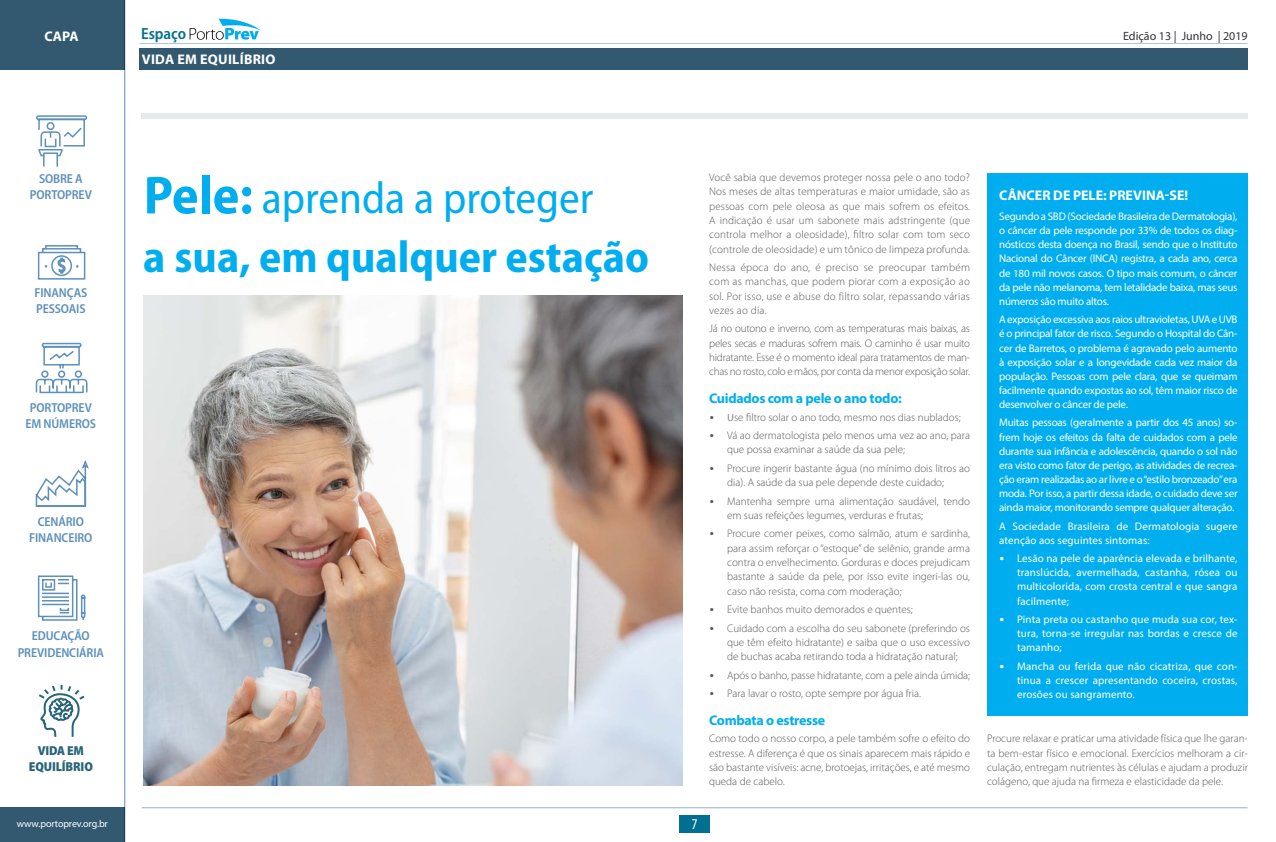
<style>
.page{position:relative;width:1276px;height:842px;background:#fff}
.page>*{position:absolute;margin:0;border:0;box-sizing:border-box;transform-origin:0 0}
.t1{font:700 semi-condensed 45px/59px "Myriad Pro";color:#00aeef}
.t2{font:600 semi-condensed 16.2px "Myriad Pro";color:#006f92}
.t3{font:condensed 15px "Myriad Pro";color:#fff}
.t4{font:700 14px "Myriad Pro";color:#fff}
.t5{font:700 14px "Myriad Pro";letter-spacing:-.02em;color:#00aeef}
.t6{font:600 semi-condensed 13px/16.1px "Myriad Pro";letter-spacing:-.01em;color:#5d90ba}
.t7{font:900 semi-condensed 13px/16.1px "Myriad Pro";letter-spacing:-.01em;color:#296579}
.t8{font:12px "Myriad Pro";color:#333}
.t9{font:300 11px/14.3px "Myriad Pro";color:#58595b;text-align:justify}
.t10{font:11px/14.1px "Myriad Pro";letter-spacing:.005em;color:#fff;text-align:justify}
.t11{font:10px "Myriad Pro";letter-spacing:-.01em;color:#fff}
.s1{font-size:54px}
.s2{font-weight:400}
.s3{font-family:"Calibri"}
</style>
<div class="page">
<hr style="left:140px;top:43px;width:1107px;height:1px;background:#afc6d2">
<hr style="left:142px;top:807px;width:1105px;height:1px;background:#96b3c2">
<div style="left:679px;top:815px;width:31px;height:17px;background:#006f92"></div>
<svg style="left:190px;top:19px;width:71px;height:21px"></svg>
<div style="left:140px;top:48px;width:1107px;height:22px;background:#325970"></div>
<div style="left:141px;top:113px;width:1106px;height:6px;background:#e3eaee"></div>
<svg style="left:124px;top:70px;width:1px;height:737px"></svg>
<div style="left:0;top:0;width:125px;height:70px;background:#325970"></div>
<div style="left:0;top:807px;width:125px;height:35px;background:#325970"></div>
<img style="left:144px;top:295px;width:538px;height:490px">
<div style="left:987px;top:173px;width:261px;height:543px;background:#00aeef"></div>
<svg style="left:36px;top:115px;width:52px;height:52px"></svg>
<svg style="left:37px;top:245px;width:49px;height:35px"></svg>
<svg style="left:35px;top:342px;width:53px;height:52px"></svg>
<svg style="left:35px;top:460px;width:54px;height:47px"></svg>
<svg style="left:39px;top:684px;width:46px;height:53px"></svg>
<svg style="left:37px;top:575px;width:49px;height:46px"></svg>
<p class="t4" style="left:44px;top:27px;width:36px">Capa</p>
<h2 class="t2" style="left:141px;top:23px;width:47px">ESPAÇO</h2>
<p class="t8" style="left:1123px;top:28px;width:126px">Edição 13 | Junho | 2019</p>
<p class="t4" style="left:142px;top:50px;width:18px">VIDA</p>
<p class="t4" style="left:177px;top:50px;width:32px">EM EQUIL</p>
<p class="t4" style="left:240px;top:50px;width:13px">ÍBRIO</p>
<p class="t6" style="left:30px;top:170px;width:63px;text-align:center">SOBRE A<br>PORTOPREV</p>
<p class="t6" style="left:34px;top:284px;width:54px">FINANÇAS<br>PESSOAIS</p>
<p class="t6" style="left:26px;top:399px;width:68px;text-align:center">PORTOP REV<br>EM NÚMEROS</p>
<p class="t6" style="left:29px;top:513px;width:50px;text-indent:9px">CENÁRIO<br>FINANCEI</p>
<p class="t6" style="left:78px;top:529px;width:15px">RO</p>
<p class="t6" style="left:18px;top:628px;width:72px;text-indent:14px">EDUCAÇÃO<br>PREVIDENCI</p>
<p class="t6" style="left:79px;top:644px;width:20px">ÁRIA</p>
<p class="t7" style="left:29px;top:742px;width:65px;text-indent:9px">VIDA EM<br>EQUILÍBRIO</p>
<p class="t11" style="left:17px;top:817px;width:93px">www.portoprev.org.br</p>
<h1 class="t1" style="left:144px;top:167px;width:507px"><span class="s1">Pele:</span> <span class="s2">aprenda a proteger<br></span>a sua, em qualquer estação</h1>
<p class="t9" style="left:709px;top:170px;width:262px">Você sabia que devemos proteger nossa pele o ano todo?<br>Nos meses de altas temperaturas e maior umidade, são as pessoas com pele oleosa as que mais sofrem os efeitos.<br>A indicação é usar um sabonete mais adstringente (que controla melhor a oleosidade), filtro solar com tom seco (controle de oleosidade) e um tônico de limpeza profunda.</p>
<p class="t9" style="left:709px;top:260px;width:262px">Nessa época do ano, é preciso se preocupar também com as manchas, que podem piorar com a exposição ao sol. Por isso, use e abuse do filtro solar, repassando várias vezes ao dia.</p>
<p class="t9" style="left:709px;top:321px;width:262px">Já no outono e inverno, com as temperaturas mais baixas, as peles secas e maduras sofrem mais. O caminho é usar muito hidratante. Esse é o momento ideal para tratamentos de man&shy;chas no rosto, colo e mãos, por conta da menor exposição solar.</p>
<p class="t5" style="left:709px;top:390px;width:194px">Cuidados com a pele o ano todo:</p>
<p class="t9" style="left:709px;top:410px;width:253px"><span class="s3">• U</span>se filtro solar o ano todo, mesmo nos dias nublados;</p>
<p class="t9" style="left:727px;top:428px;width:244px;text-indent:-18px"><span class="s3">•</span> Vá ao dermatologista pelo menos uma vez ao ano, para que possa examinar a saúde da sua pele;</p>
<p class="t9" style="left:727px;top:461px;width:244px;text-indent:-18px"><span class="s3">•</span> Procure ingerir bastante água (no mínimo dois litros ao dia). A saúde da sua pele depende deste cuidado;</p>
<p class="t9" style="left:727px;top:494px;width:244px;text-indent:-18px"><span class="s3">•</span> Mantenha sempre uma alimentação saudável, tendo em suas refeições legumes, verduras e frutas;</p>
<p class="t9" style="left:727px;top:526px;width:244px;text-indent:-18px"><span class="s3">•</span> Procure comer peixes, como salmão, atum e sardinha, para assim reforçar o “estoque” de selênio, grande arma contra o envelhecimento. Gorduras e doces prejudicam bastante a saúde da pele, por isso evite ingeri-las ou, caso não resista, coma com moderação;</p>
<p class="t9" style="left:709px;top:602px;width:205px"><span class="s3">•</span> Evite banhos muito demorados e quentes;</p>
<p class="t9" style="left:727px;top:621px;width:244px;text-indent:-18px"><span class="s3">•</span> Cuidado com a escolha do seu sabonete (preferindo os que têm efeito hidratante) e saiba que o uso excessivo de buchas acaba retirando toda a hidratação natural;</p>
<p class="t9" style="left:709px;top:668px;width:262px"><span class="s3">•</span> Após o banho, passe hidratante, com a pele ainda úmida;</p>
<p class="t9" style="left:709px;top:686px;width:213px"><span class="s3">•</span> Para lavar o rosto, opte sempre por água fria.</p>
<p class="t5" style="left:709px;top:711px;width:118px">Combata o estresse</p>
<p class="t9" style="left:709px;top:731px;width:262px">Como todo o nosso corpo, a pele também sofre o efeito do estresse. A diferença é que os sinais aparecem mais rápido e são bastante visíveis: acne, brotoejas, irritações, e até mesmo queda de cabelo.</p>
<h3 class="t3" style="left:692px;top:815px;width:7px">7</h3>
<p class="t4" style="left:999px;top:186px;width:190px">Câncer de pele: previna-se!</p>
<p class="t10" style="left:999px;top:209px;width:240px">Segundo a SBD (Sociedade Brasileira de Dermatologia), o câncer da pele responde por 33% de todos os diag&shy;nósticos desta doença no Brasil, sendo que o Instituto Nacional do Câncer (INCA) registra, a cada ano, cerca de 180 mil novos casos. O tipo mais comum, o câncer da pele não melanoma, tem letalidade baixa, mas seus números são muito altos.</p>
<p class="t10" style="left:999px;top:312px;width:240px">A exposição excessiva aos raios ultravioletas, UVA e UVB é o principal fator de risco. Segundo o Hospital do Cân&shy;cer de Barretos, o problema é agravado pelo aumento à exposição solar e a longevidade cada vez maior da população. Pessoas com pele clara, que se queimam facilmente quando expostas ao sol, têm maior risco de desenvolver o câncer de pele.</p>
<p class="t10" style="left:999px;top:415px;width:240px">Muitas pessoas (geralmente a partir dos 45 anos) so&shy;frem hoje os efeitos da falta de cuidados com a pele durante sua infância e adolescência, quando o sol não era visto como fator de perigo, as atividades de recrea&shy;ção eram realizadas ao ar livre e o “estilo bronzeado” era moda. Por isso, a partir dessa idade, o cuidado deve ser ainda maior, monitorando sempre qualquer alteração.</p>
<p class="t10" style="left:999px;top:519px;width:240px">A Sociedade Brasileira de Dermatologia sugere atenção aos seguintes sintomas:</p>
<p class="t10" style="left:1017px;top:551px;width:222px;text-indent:-18px"><span class="s3">•</span> Lesão na pele de aparência elevada e brilhante, translúcida, avermelhada, castanha, rósea ou multicolorida, com crosta central e que sangra facilmente;</p>
<p class="t10" style="left:1017px;top:612px;width:222px;text-indent:-18px"><span class="s3">•</span> Pinta preta ou castanho que muda sua cor, tex&shy;tura, torna-se irregular nas bordas e cresce de tamanho;</p>
<p class="t10" style="left:1017px;top:659px;width:222px;text-indent:-18px"><span class="s3">•</span> Mancha ou ferida que não cicatriza, que con&shy;tinua a crescer apresentando coceira, crostas, erosões ou sangramento.</p>
<p class="t9" style="left:987px;top:731px;width:262px">Procure relaxar e praticar uma atividade física que lhe garan&shy;ta bem-estar físico e emocional. Exercícios melhoram a cir&shy;culação, entregam nutrientes às células e ajudam a produzir colágeno, que ajuda na firmeza e elasticidade da pele.</p>
</div>
